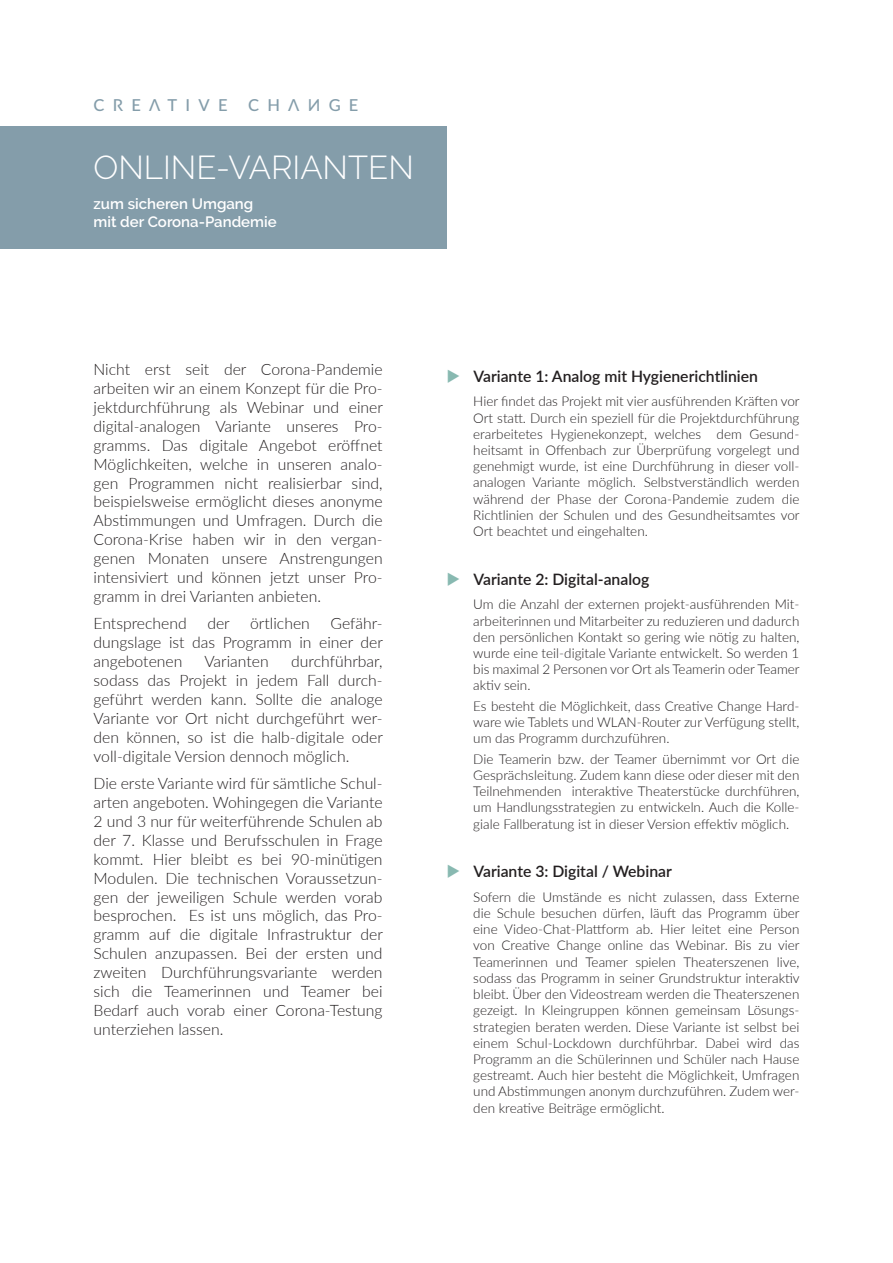
<style>
.page{position:relative;width:893px;height:1263px;background:#fff}
.page>*{position:absolute;margin:0;border:0;box-sizing:border-box;transform-origin:0 0}
.t1{font:300 33px "Raleway";color:#fff}
.t2{font:16.5px "Lato Medium sci fi";letter-spacing:.5em;color:#849daa}
.t3{font:300 15.75px/18.9px "Lato";color:#231f20;text-align:justify}
.t4{font:600 15.75px "Lato";color:#231f20}
.t5{font:600 15px/18px "Raleway";color:#fff}
.t6{font:300 13.5px/16.2px "Lato";color:#231f20;text-align:justify}
.s1{color:#88b9b1}
</style>
<div class="page">
<div style="left:0;top:126px;width:446px;height:123px;background:#849daa"></div>
<p class="t2" style="left:94px;top:93px;width:135px">CREATIVE</p>
<p class="t2" style="left:248px;top:93px;width:112px">CHANGE</p>
<h1 class="t1" style="left:94px;top:148px;width:322px">ONLINE-VARIANTEN</h1>
<p class="t5" style="left:94px;top:195px;width:185px">zum sicheren Umgang mit der Corona-Pandemie</p>
<p class="t3" style="left:94px;top:359px;width:291px">Nicht erst seit der Corona-Pandemie arbeiten wir an einem Konzept für die Pro&shy;jektdurchführung als Webinar und einer digital-analogen Variante unseres Pro&shy;gramms. Das digitale Angebot eröffnet Möglichkeiten, welche in unseren analo&shy;gen Programmen nicht realisierbar sind, beispielsweise ermöglicht dieses anonyme Abstimmungen und Umfragen. Durch die Corona-Krise haben wir in den vergan&shy;genen Monaten unsere Anstrengungen intensiviert und können jetzt unser Pro&shy;gramm in drei Varianten anbieten.</p>
<p class="t3" style="left:94px;top:614px;width:95px">Entsprechend</p>
<p class="t3" style="left:207px;top:614px;width:24px">der</p>
<p class="t3" style="left:250px;top:614px;width:61px">örtlichen</p>
<p class="t3" style="left:94px;top:614px;width:291px;text-indent:237px">Gefähr&shy;dungslage ist das Programm in einer der angebotenen</p>
<p class="t3" style="left:94px;top:651px;width:291px;text-indent:198px">durchführbar, sodass das Projekt in jedem Fall durch&shy;geführt werden kann. Sollte die analoge Variante vor Ort nicht durchgeführt wer&shy;den können, so ist die halb-digitale oder voll-digitale Version dennoch möglich.</p>
<p class="t3" style="left:94px;top:773px;width:291px">Die erste Variante wird für sämtliche Schul&shy;arten angeboten. Wohingegen die Variante 2 und 3 nur für weiterführende Schulen ab der 7. Klasse und Berufsschulen in Frage kommt. Hier bleibt es bei 90-minütigen Modulen. Die technischen Voraussetzun&shy;gen der jeweiligen Schule werden vorab besprochen. Es ist uns möglich, das Pro&shy;gramm auf die digitale Infrastruktur der Schulen anzupassen. Bei der ersten und zweiten Durchführungsvariante werden sich die Teamerinnen und Teamer bei Bedarf auch vorab einer Corona-Testung unterziehen lassen.</p>
<p class="t3" style="left:204px;top:651px;width:66px">Varianten</p>
<p class="t4" style="left:446px;top:364px;width:313px"><span class="s1">▶</span> Variante 1: Analog mit Hygienerichtlinien</p>
<p class="t6" style="left:473px;top:393px;width:328px">Hier findet das Projekt mit vier ausführenden Kräften vor Ort statt. Durch ein speziell für die Projektdurchführung erarbeitetes Hygienekonzept, welches dem Gesund&shy;heitsamt in Offenbach zur Überprüfung vorgelegt und genehmigt wurde, ist eine Durchführung in dieser voll&shy;analogen Variante möglich. Selbstverständlich werden während der Phase der Corona-Pandemie zudem die Richtlinien der Schulen und des Gesundheitsamtes vor Ort beachtet und eingehalten.</p>
<p class="t4" style="left:446px;top:567px;width:204px"><span class="s1">▶</span> Variante 2: Digital-analog</p>
<p class="t6" style="left:473px;top:596px;width:328px">Um die Anzahl der externen projekt-ausführenden Mit&shy;arbeiterinnen und Mitarbeiter zu reduzieren und dadurch den persönlichen Kontakt so gering wie nötig zu halten, wurde eine teil-digitale Variante entwickelt. So werden 1 bis maximal 2 Personen vor Ort als Teamerin oder Teamer aktiv sein.</p>
<p class="t6" style="left:473px;top:697px;width:328px">Es besteht die Möglichkeit, dass Creative Change Hard&shy;ware wie Tablets und WLAN-Router zur Verfügung stellt, um das Programm durchzuführen.</p>
<p class="t6" style="left:473px;top:750px;width:328px">Die Teamerin bzw. der Teamer übernimmt vor Ort die Gesprächsleitung. Zudem kann diese oder dieser mit den Teilnehmenden interaktive Theaterstücke durchführen, um Handlungsstrategien zu entwickeln. Auch die Kolle&shy;giale Fallberatung ist in dieser Version effektiv möglich.</p>
<p class="t4" style="left:446px;top:860px;width:227px"><span class="s1">▶</span> Variante 3: Digital / Webinar</p>
<p class="t6" style="left:473px;top:888px;width:328px">Sofern die Umstände es nicht zulassen, dass Externe die Schule besuchen dürfen, läuft das Programm über eine Video-Chat-Plattform ab. Hier leitet eine Person von Creative Change online das Webinar. Bis zu vier Teamerinnen und Teamer spielen Theaterszenen live, sodass das Programm in seiner Grundstruktur interaktiv bleibt. Über den Videostream werden die Theaterszenen gezeigt. In Kleingruppen können gemeinsam Lösungs&shy;strategien beraten werden. Diese Variante ist selbst bei einem Schul-Lockdown durchführbar. Dabei wird das Programm an die Schülerinnen und Schüler nach Hause gestreamt. Auch hier besteht die Möglichkeit, Umfragen und Abstimmungen anonym durchzuführen. Zudem wer&shy;den kreative Beiträge ermöglicht.</p>
</div>
